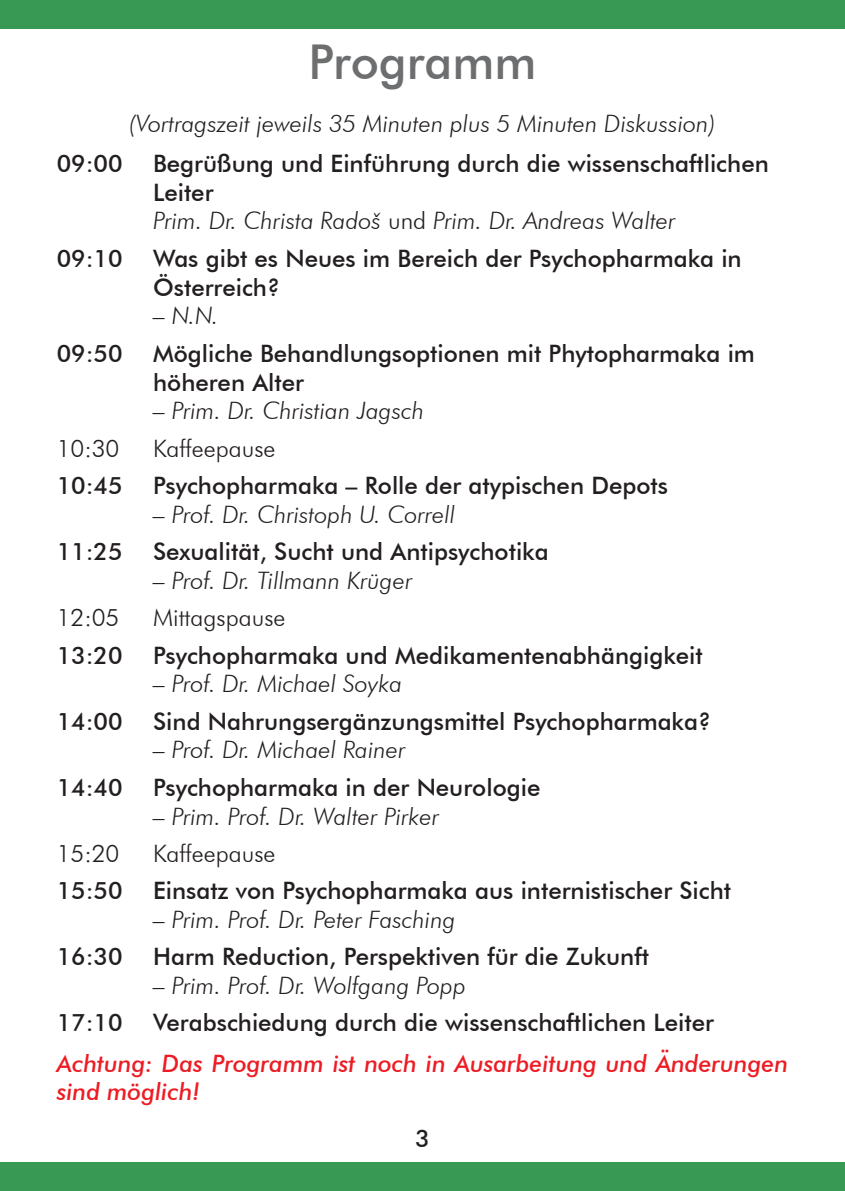
<style>
.page{position:relative;width:845px;height:1191px;background:#fff}
.page>*{position:absolute;margin:0;border:0;box-sizing:border-box;transform-origin:0 0}
.t1{font:500 48px "Futura BT";color:#6d6e70}
.t2{font:500 24px/28.8px "Futura BT";color:#231f20}
.t3{font:italic 300 24px "Futura BT";color:#231f20}
.t4{font:italic 500 24px/28.8px "Futura BT";color:#ed1c24}
.t5{font:300 24px "Futura BT";color:#231f20}
.s1{font-weight:300;font-style:italic}
.s2{font-weight:300}
</style>
<div class="page">
<div style="left:0;top:1162px;width:845px;height:29px;background:#379954"></div>
<div style="left:0;top:0;width:845px;height:28px;background:#379954"></div>
<h1 class="t1" style="left:308px;top:33px;width:230px">Programm</h1>
<p class="t3" style="left:129px;top:109px;width:588px">(Vortragszeit jeweils 35 Minuten plus 5 Minuten Diskussion)</p>
<p class="t2" style="left:57px;top:149px;width:67px">09:00</p>
<p class="t2" style="left:153px;top:149px;width:617px">Begrüßung und Einführung durch die wissenschaftlichen<br>Leiter<br><span class="s1">Prim. Dr. Christa Radoš</span> <span class="s2">und</span> <span class="s1">Prim. Dr. Andreas Walter</span></p>
<p class="t2" style="left:57px;top:244px;width:67px">09:10</p>
<p class="t2" style="left:153px;top:244px;width:590px">Was gibt es Neues im Bereich der Psychopharmaka in<br>Österreich?</p>
<p class="t3" style="left:153px;top:301px;width:67px">– N.N.</p>
<p class="t2" style="left:57px;top:338px;width:67px">09:50</p>
<p class="t2" style="left:153px;top:338px;width:603px">Mögliche Behandlungsoptionen mit Phytopharmaka im höheren Alter</p>
<p class="t3" style="left:153px;top:396px;width:273px">– Prim. Dr. Christian Jagsch</p>
<p class="t5" style="left:57px;top:433px;width:64px">10:30</p>
<p class="t5" style="left:153px;top:433px;width:124px">Kaffeepause</p>
<p class="t2" style="left:57px;top:471px;width:67px">10:45</p>
<p class="t2" style="left:153px;top:471px;width:516px">Psychopharmaka – Rolle der atypischen Depots</p>
<p class="t3" style="left:153px;top:500px;width:304px">– Prof. Dr. Christoph U. Correll</p>
<p class="t2" style="left:57px;top:537px;width:67px">11:25</p>
<p class="t2" style="left:153px;top:537px;width:397px">Sexualität, Sucht und Antipsychotika</p>
<p class="t3" style="left:153px;top:566px;width:261px">– Prof. Dr. Tillmann Krüger</p>
<p class="t5" style="left:57px;top:603px;width:64px">12:05</p>
<p class="t5" style="left:153px;top:603px;width:134px">Mittagspause</p>
<p class="t2" style="left:57px;top:640px;width:67px">13:20</p>
<p class="t2" style="left:153px;top:640px;width:551px">Psychopharmaka und Medikamentenabhängigkeit</p>
<p class="t3" style="left:153px;top:669px;width:251px">– Prof. Dr. Michael Soyka</p>
<p class="t2" style="left:57px;top:706px;width:67px">14:00</p>
<p class="t2" style="left:153px;top:706px;width:559px">Sind Nahrungsergänzungsmittel Psychopharmaka?</p>
<p class="t3" style="left:153px;top:735px;width:254px">– Prof. Dr. Michael Rainer</p>
<p class="t2" style="left:57px;top:772px;width:67px">14:40</p>
<p class="t2" style="left:153px;top:772px;width:389px">Psychopharmaka in der Neurologie</p>
<p class="t3" style="left:153px;top:801px;width:287px">– Prim. Prof. Dr. Walter Pirker</p>
<p class="t5" style="left:57px;top:839px;width:64px">15:20</p>
<p class="t5" style="left:153px;top:839px;width:124px">Kaffeepause</p>
<p class="t2" style="left:57px;top:876px;width:67px">15:50</p>
<p class="t2" style="left:153px;top:876px;width:579px">Einsatz von Psychopharmaka aus internistischer Sicht</p>
<p class="t3" style="left:153px;top:905px;width:304px">– Prim. Prof. Dr. Peter Fasching</p>
<p class="t2" style="left:57px;top:942px;width:67px">16:30</p>
<p class="t2" style="left:153px;top:942px;width:497px">Harm Reduction, Perspektiven für die Zukunft</p>
<p class="t3" style="left:153px;top:971px;width:314px">– Prim. Prof. Dr. Wolfgang Popp</p>
<p class="t2" style="left:57px;top:1008px;width:67px">17:10</p>
<p class="t2" style="left:153px;top:1008px;width:562px">Verabschiedung durch die wissenschaftlichen Leiter</p>
<p class="t4" style="left:57px;top:1048px;width:733px">Achtung: Das Programm ist noch in Ausarbeitung und Änderungen sind möglich!</p>
<p class="t2" style="left:415px;top:1123px;width:16px">3</p>
</div>
